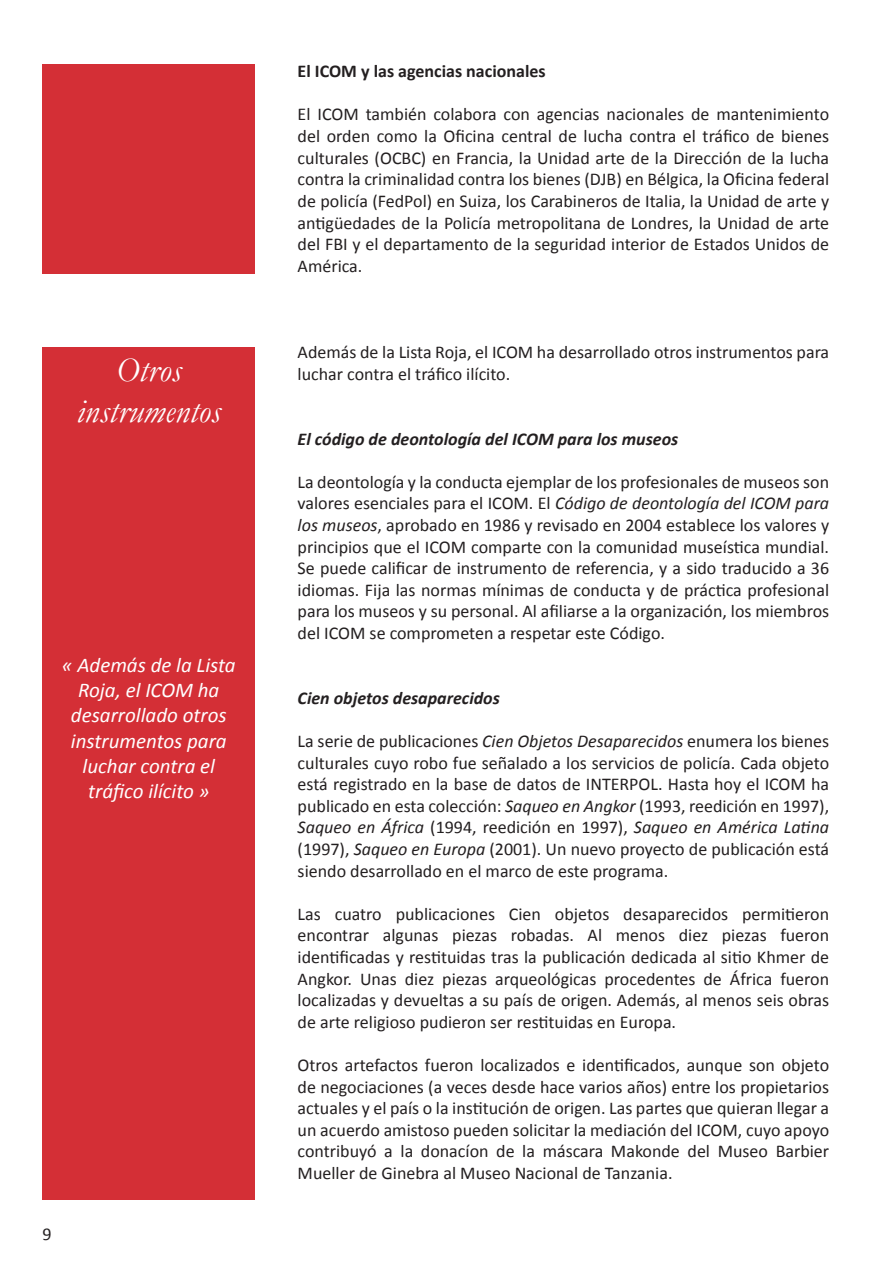
<style>
.page{position:relative;width:893px;height:1263px;background:#fff}
.page>*{position:absolute;margin:0;border:0;box-sizing:border-box;transform-origin:0 0}
.t1{font:italic 34.5px/41.4px "Garamond";color:#fff;text-align:center}
.t2{font:italic 21px/25.2px "Calibri";color:#fff;text-align:center}
.t3{font:18px/21.6px "Calibri";color:#231f20;text-align:justify}
.t4{font:italic 700 18px "Calibri";color:#231f20}
.t5{font:700 18px "Calibri";color:#231f20}
.s1{font-style:italic}
</style>
<div class="page">
<div style="left:43px;top:64px;width:212px;height:210px;background:#d42f36"></div>
<div style="left:43px;top:347px;width:212px;height:852px;background:#d42f36"></div>
<p class="t1" style="left:77px;top:348px;width:146px">Otros instrumentos</p>
<p class="t2" style="left:62px;top:651px;width:175px">« Además de la Lista<br>Roja, el ICOM ha desarrollado otros instrumentos para luchar contra el tráfico ilícito »</p>
<p class="t3" style="left:43px;top:1223px;width:11px">9</p>
<p class="t5" style="left:298px;top:60px;width:250px">El ICOM y las agencias nacionales</p>
<p class="t3" style="left:298px;top:103px;width:533px">El ICOM también colabora con agencias nacionales de mantenimiento del orden como la Oficina central de lucha contra el tráfico de bienes culturales (OCBC) en Francia, la Unidad arte de la Dirección de la lucha contra la criminalidad contra los bienes (DJB) en Bélgica, la Oficina federal de policía (FedPol) en Suiza, los Carabineros de Italia, la Unidad de arte y antigüedades de la Policía metropolitana de Londres, la Unidad de arte del FBI y el departamento de la seguridad interior de Estados Unidos de América.</p>
<p class="t3" style="left:298px;top:340px;width:533px">Además de la Lista Roja, el ICOM ha desarrollado otros instrumentos para luchar contra el tráfico ilícito.</p>
<p class="t4" style="left:298px;top:427px;width:382px">El código de deontología del ICOM para los museos</p>
<p class="t3" style="left:298px;top:470px;width:533px">La deontología y la conducta ejemplar de los profesionales de museos son valores esenciales para el ICOM. El <span class="s1">Código de deontología del ICOM para los museos</span>, aprobado en 1986 y revisado en 2004 establece los valores y principios que el ICOM comparte con la comunidad museística mundial.<br>Se puede calificar de instrumento de referencia, y a sido traducido a 36 idiomas. Fija las normas mínimas de conducta y de práctica profesional para los museos y su personal. Al afiliarse a la organización, los miembros del ICOM se comprometen a respetar este Código.</p>
<p class="t4" style="left:298px;top:687px;width:204px">Cien objetos desaparecidos</p>
<p class="t3" style="left:298px;top:729px;width:533px">La serie de publicaciones <span class="s1">Cien Objetos Desaparecidos</span> enumera los bienes culturales cuyo robo fue señalado a los servicios de policía. Cada objeto está registrado en la base de datos de INTERPOL. Hasta hoy el ICOM ha publicado en esta colección: <span class="s1">Saqueo en Angkor</span> (1993, reedición en 1997), <span class="s1">Saqueo en África</span> (1994, reedición en 1997), <span class="s1">Saqueo en América Latina </span>(1997), <span class="s1">Saqueo en Europa</span> (2001). Un nuevo proyecto de publicación está siendo desarrollado en el marco de este programa.</p>
<p class="t3" style="left:298px;top:902px;width:533px">Las cuatro publicaciones Cien objetos desaparecidos permitieron encontrar algunas piezas robadas. Al menos diez piezas fueron identificadas y restituidas tras la publicación dedicada al sitio Khmer de Angkor. Unas diez piezas arqueológicas procedentes de África fueron localizadas y devueltas a su país de origen. Además, al menos seis obras de arte religioso pudieron ser restituidas en Europa.</p>
<p class="t3" style="left:298px;top:1053px;width:533px">Otros artefactos fueron localizados e identificados, aunque son objeto de negociaciones (a veces desde hace varios años) entre los propietarios actuales y el país o la institución de origen. Las partes que quieran llegar a un acuerdo amistoso pueden solicitar la mediación del ICOM, cuyo apoyo contribuyó a la donacíon de la máscara Makonde del Museo Barbier Mueller de Ginebra al Museo Nacional de Tanzania.</p>
</div>
